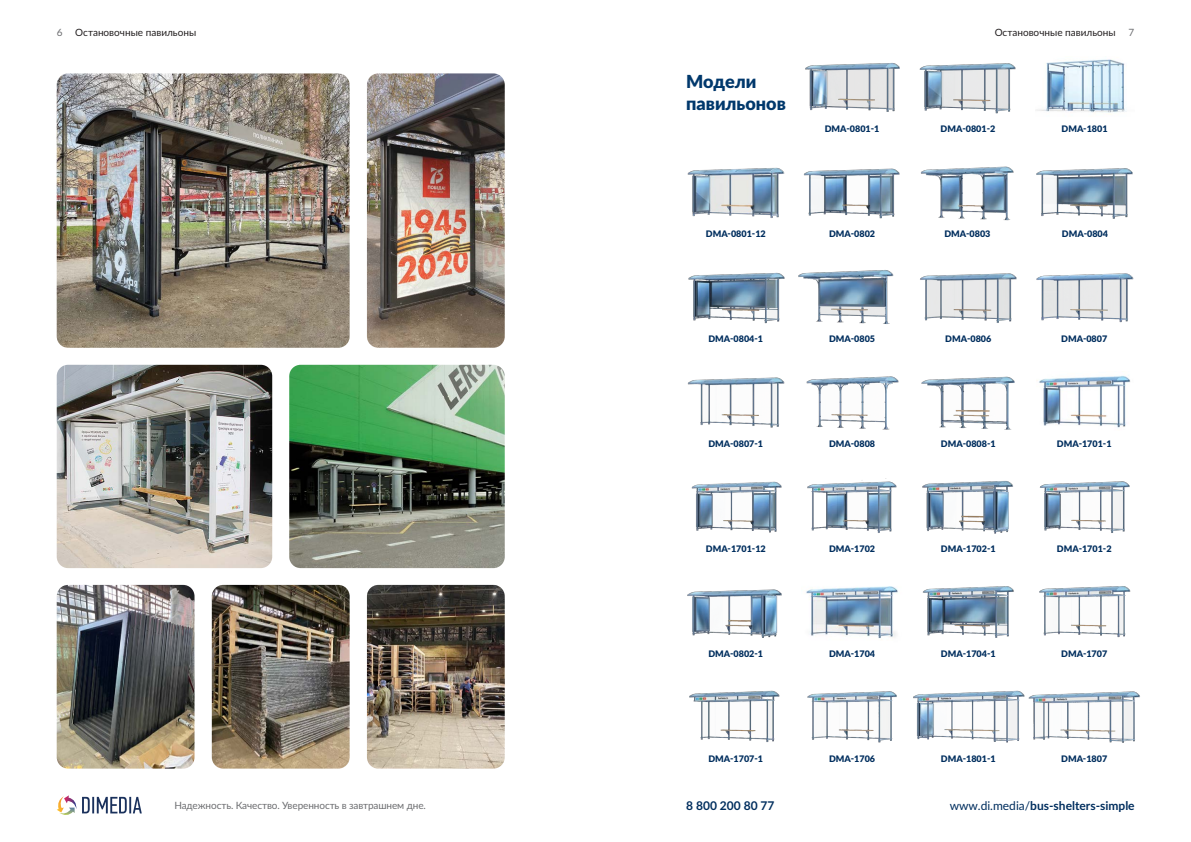
<style>
.page{position:relative;width:1191px;height:842px;background:#fff}
.page>*{position:absolute;margin:0;border:0;box-sizing:border-box;transform-origin:0 0}
.t1{font:900 18px/22px "Lato";color:#00386c}
.t2{font:700 12px "Lato";color:#002e5e}
.t3{font:10px "Lato";letter-spacing:-.01em;color:#6d6e71}
.t4{font:10px "Lato";color:#231f20}
.Подпись_copy{font:900 9px "Lato";color:#002e5e}
.s1{font-weight:400}
</style>
<div class="page">
<svg style="left:57px;top:795px;width:85px;height:20px"></svg>
<img style="left:1039px;top:586px;width:92px;height:52px">
<img style="left:1036px;top:273px;width:98px;height:50px">
<img style="left:807px;top:478px;width:90px;height:55px">
<img style="left:803px;top:168px;width:97px;height:51px">
<img style="left:807px;top:691px;width:90px;height:52px">
<img style="left:920px;top:273px;width:97px;height:50px">
<img style="left:1039px;top:481px;width:91px;height:52px">
<img style="left:919px;top:63px;width:97px;height:51px">
<img style="left:687px;top:167px;width:98px;height:51px">
<img style="left:691px;top:481px;width:91px;height:52px">
<img style="left:805px;top:63px;width:95px;height:49px">
<img style="left:1036px;top:375px;width:95px;height:53px">
<img style="left:687px;top:377px;width:98px;height:51px">
<img style="left:689px;top:690px;width:91px;height:52px">
<img style="left:1036px;top:168px;width:97px;height:51px">
<img style="left:806px;top:586px;width:92px;height:54px">
<img style="left:688px;top:272px;width:97px;height:52px">
<img style="left:922px;top:586px;width:92px;height:52px">
<img style="left:921px;top:166px;width:93px;height:55px">
<img style="left:798px;top:270px;width:96px;height:54px">
<img style="left:687px;top:589px;width:95px;height:49px">
<img style="left:922px;top:481px;width:91px;height:53px">
<img style="left:806px;top:376px;width:93px;height:54px">
<img style="left:921px;top:376px;width:94px;height:54px">
<img style="left:1028px;top:691px;width:112px;height:52px">
<img style="left:913px;top:690px;width:112px;height:53px">
<img style="left:1036px;top:59px;width:91px;height:54px">
<img style="left:57px;top:365px;width:215px;height:203px">
<img style="left:289px;top:365px;width:216px;height:203px">
<img style="left:57px;top:73px;width:293px;height:275px">
<img style="left:367px;top:73px;width:138px;height:275px">
<img style="left:57px;top:585px;width:137px;height:184px">
<img style="left:212px;top:585px;width:138px;height:184px">
<img style="left:367px;top:585px;width:138px;height:184px">
<p class="t3" style="left:57px;top:26px;width:7px">6</p>
<p class="t4" style="left:75px;top:26px;width:122px">Остановочные павильоны</p>
<p class="t4" style="left:994px;top:26px;width:122px">Остановочные павильоны</p>
<p class="t3" style="left:1128px;top:26px;width:7px">7</p>
<p class="t1" style="left:686px;top:70px;width:101px">Модели павильонов</p>
<p class="Подпись_copy" style="left:824px;top:122px;width:56px">DMA-0801-1</p>
<p class="Подпись_copy" style="left:940px;top:122px;width:56px">DMA-0801-2</p>
<p class="Подпись_copy" style="left:1061px;top:122px;width:48px">DMA-1801</p>
<p class="Подпись_copy" style="left:706px;top:227px;width:61px">DMA-0801-12</p>
<p class="Подпись_copy" style="left:829px;top:227px;width:48px">DMA-0802</p>
<p class="Подпись_copy" style="left:944px;top:227px;width:48px">DMA-0803</p>
<p class="Подпись_copy" style="left:1062px;top:227px;width:48px">DMA-0804</p>
<p class="Подпись_copy" style="left:708px;top:332px;width:56px">DMA-0804-1</p>
<p class="Подпись_copy" style="left:829px;top:332px;width:48px">DMA-0805</p>
<p class="Подпись_copy" style="left:945px;top:332px;width:48px">DMA-0806</p>
<p class="Подпись_copy" style="left:1061px;top:332px;width:48px">DMA-0807</p>
<p class="Подпись_copy" style="left:708px;top:437px;width:56px">DMA-0807-1</p>
<p class="Подпись_copy" style="left:829px;top:437px;width:48px">DMA-0808</p>
<p class="Подпись_copy" style="left:941px;top:437px;width:56px">DMA-0808-1</p>
<p class="Подпись_copy" style="left:1057px;top:437px;width:56px">DMA-1701-1</p>
<p class="Подпись_copy" style="left:706px;top:542px;width:61px">DMA-1701-12</p>
<p class="Подпись_copy" style="left:829px;top:542px;width:48px">DMA-1702</p>
<p class="Подпись_copy" style="left:941px;top:542px;width:56px">DMA-1702-1</p>
<p class="Подпись_copy" style="left:1057px;top:542px;width:56px">DMA-1701-2</p>
<p class="Подпись_copy" style="left:829px;top:647px;width:48px">DMA-1704</p>
<p class="Подпись_copy" style="left:708px;top:647px;width:56px">DMA-0802-1</p>
<p class="Подпись_copy" style="left:941px;top:647px;width:56px">DMA-1704-1</p>
<p class="Подпись_copy" style="left:1061px;top:647px;width:48px">DMA-1707</p>
<p class="Подпись_copy" style="left:708px;top:751px;width:56px">DMA-1707-1</p>
<p class="Подпись_copy" style="left:829px;top:751px;width:48px">DMA-1706</p>
<p class="Подпись_copy" style="left:941px;top:751px;width:56px">DMA-1801-1</p>
<p class="Подпись_copy" style="left:1061px;top:751px;width:48px">DMA-1807</p>
<p class="t3" style="left:174px;top:798px;width:253px">Надежность. Качество. Уверенность в завтрашнем дне.</p>
<p class="t2" style="left:686px;top:797px;width:90px">8 800 200 80 77</p>
<p class="t2" style="left:949px;top:797px;width:186px"><span class="s1">www.di.media/</span>bus-shelters-simple</p>
</div>
